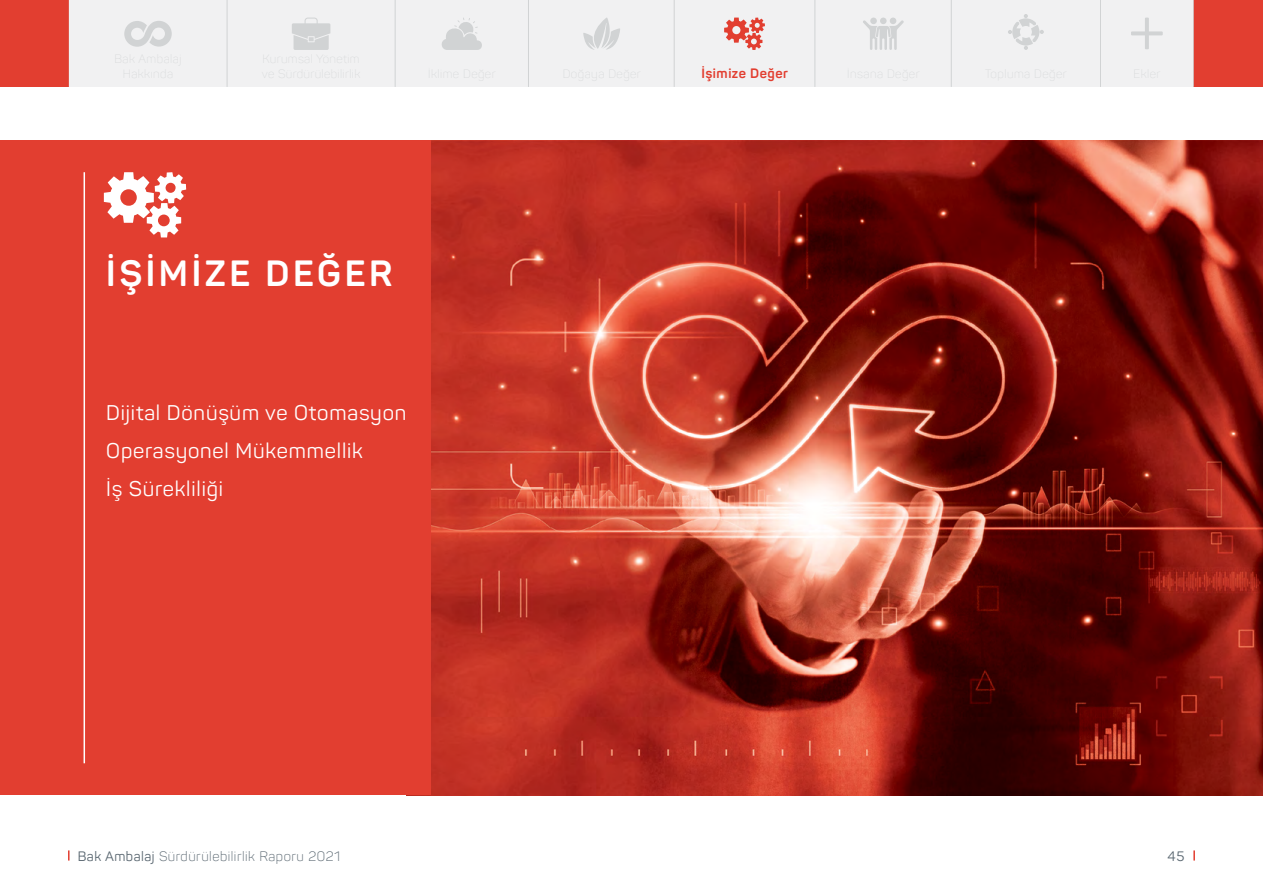
<style>
.page{position:relative;width:1263px;height:893px;background:#fff}
.page>*{position:absolute;margin:0;border:0;box-sizing:border-box;transform-origin:0 0}
.t1{font:700 36px "Panton";letter-spacing:.1em;color:#fff}
.t2{font:21px/38px "Panton";letter-spacing:.04em;color:#fff}
.t3{font:300 13.5px "Panton";letter-spacing:.04em;color:#596670}
.t4{font:700 13.5px "Panton";letter-spacing:.04em;color:#e23e30}
.t5{font:13.5px "Panton";color:#596670}
.s1{font-weight:400}
</style>
<div class="page">
<div style="left:0;top:0;width:70px;height:87px;background:#e23e30"></div>
<div style="left:1193px;top:0;width:70px;height:87px;background:#e23e30"></div>
<svg style="left:68px;top:850px;width:2px;height:10px"></svg>
<svg style="left:1193px;top:850px;width:2px;height:10px"></svg>
<hr style="left:1193px;top:0;width:1px;height:87px;background:#d1d3d4">
<div style="left:674px;top:0;width:141px;height:87px;background:#f1f1f2"></div>
<svg style="left:724px;top:18px;width:41px;height:32px"></svg>
<div style="left:69px;top:0;width:158px;height:87px;background:#f1f1f2"></div>
<svg style="left:124px;top:21px;width:48px;height:26px"></svg>
<div style="left:227px;top:0;width:168px;height:87px;background:#f1f1f2"></div>
<svg style="left:292px;top:18px;width:38px;height:32px"></svg>
<div style="left:395px;top:0;width:133px;height:87px;background:#f1f1f2"></div>
<svg style="left:442px;top:18px;width:40px;height:32px"></svg>
<div style="left:528px;top:0;width:147px;height:87px;background:#f1f1f2"></div>
<svg style="left:583px;top:18px;width:37px;height:32px"></svg>
<div style="left:815px;top:0;width:136px;height:87px;background:#f1f1f2"></div>
<svg style="left:863px;top:18px;width:41px;height:32px"></svg>
<div style="left:951px;top:0;width:149px;height:87px;background:#f1f1f2"></div>
<svg style="left:1008px;top:14px;width:36px;height:36px"></svg>
<div style="left:1100px;top:0;width:93px;height:87px;background:#f1f1f2"></div>
<svg style="left:1131px;top:18px;width:32px;height:31px"></svg>
<hr style="left:395px;top:0;width:1px;height:87px;background:#d1d3d4">
<hr style="left:528px;top:0;width:1px;height:87px;background:#d1d3d4">
<hr style="left:674px;top:0;width:1px;height:87px;background:#d1d3d4">
<hr style="left:814px;top:0;width:1px;height:87px;background:#d1d3d4">
<hr style="left:951px;top:0;width:1px;height:87px;background:#d1d3d4">
<hr style="left:1100px;top:0;width:1px;height:87px;background:#d1d3d4">
<hr style="left:227px;top:0;width:1px;height:87px;background:#d1d3d4">
<img style="left:430px;top:140px;width:833px;height:655px">
<div style="left:0;top:140px;width:430px;height:655px;background:#e23e30"></div>
<hr style="left:84px;top:172px;width:1px;height:591px;background:#fff">
<svg style="left:104px;top:172px;width:82px;height:65px"></svg>
<h1 class="t1" style="left:106px;top:251px;width:288px">İŞİMİZE DEĞER</h1>
<p class="t2" style="left:106px;top:393px;width:302px">Dijital Dönüşüm ve Otomasyon<br>Operasyonel Mükemmellik<br>İş Sürekliliği</p>
<p class="t3" style="left:78px;top:848px;width:264px"><span class="s1">Bak Ambalaj</span> Sürdürülebilirlik Raporu 2021</p>
<p class="t4" style="left:701px;top:64px;width:88px">İşimize Değer</p>
<p class="t5" style="left:1168px;top:848px;width:18px">45</p>
</div>
